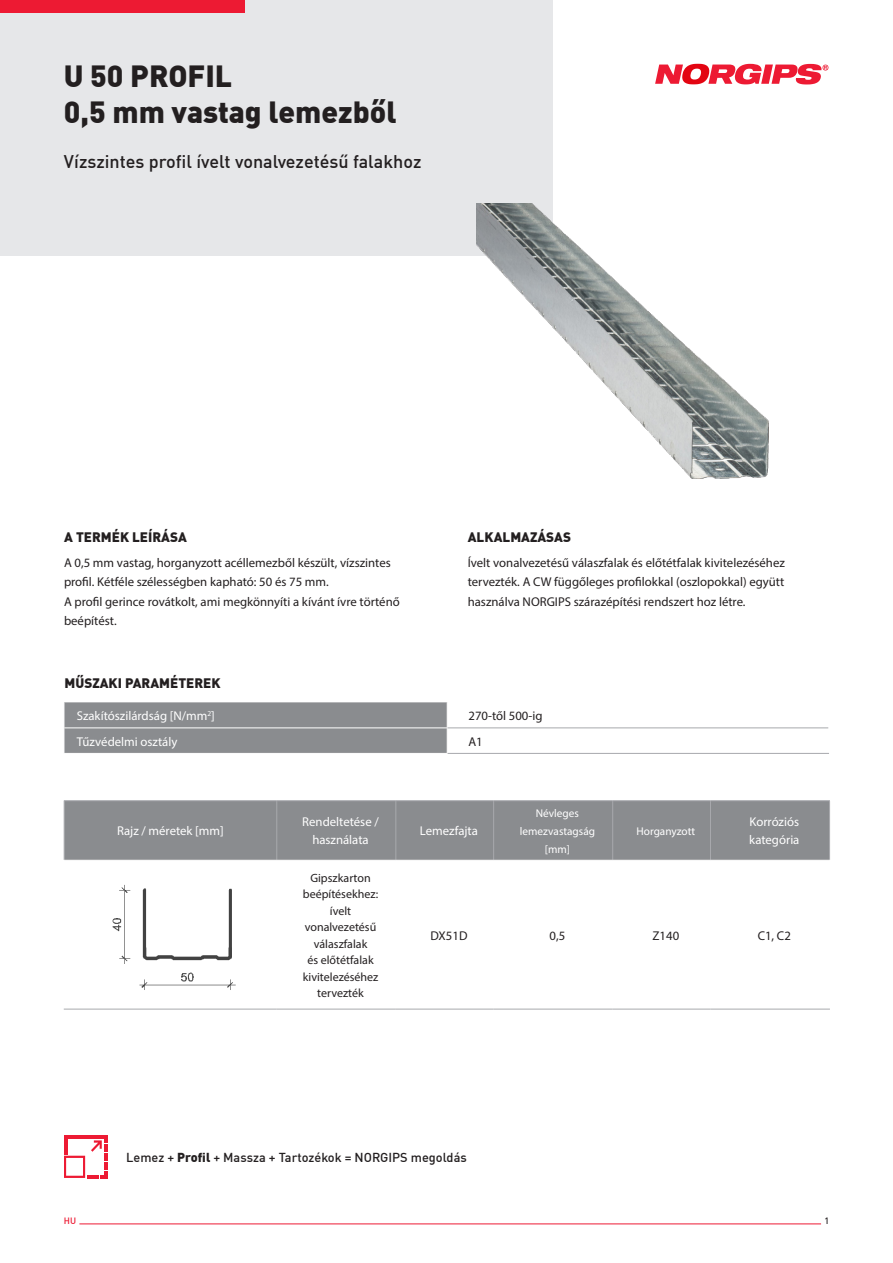
<style>
.page{position:relative;width:893px;height:1263px;background:#fff}
.page>*{position:absolute;margin:0;border:0;box-sizing:border-box;transform-origin:0 0}
.t1{font:900 30px/36px "DIN Offc Pro";color:#231f20}
.t2{font:500 18px "DIN Offc Pro";color:#231f20}
.header_2{font:900 13.5px "DIN Offc Pro";color:#231f20}
.txt_bullet{font:12.75px/19.5px "Myriad Pro";color:#231f20}
.txt{font:12.75px/19.5px "Myriad Pro";color:#231f20;text-align:justify}
.t3{font:12.75px/18px "Myriad Pro";color:#fff;text-align:center}
.t4{font:500 12.75px "DIN Offc Pro";color:#231f20}
.t5{font:12px/16.5px "Myriad Pro";color:#231f20;text-align:center}
.t6{font:11.25px/18px "Myriad Pro";color:#fff;text-align:center}
.t7{font:500 9px "DIN Offc Pro";color:#ed1a33}
.t8{font:500 9px "DIN Offc Pro";color:#231f20}
.s1{font-weight:900}
</style>
<div class="page">
<div style="left:0;top:0;width:553px;height:255px;background:#e6e7e9"></div>
<div style="left:0;top:0;width:244px;height:13px;background:#ed1a33"></div>
<svg style="left:655px;top:64px;width:173px;height:20px"></svg>
<hr style="left:79px;top:1223px;width:742px;height:1px;background:#ed1a33">
<svg style="left:64px;top:1135px;width:43px;height:44px"></svg>
<svg style="left:64px;top:702px;width:384px;height:51px;background:#8d8f92"></svg>
<hr style="left:448px;top:727px;width:380px;height:1px;background:#a8a9ad">
<hr style="left:448px;top:753px;width:381px;height:1px;background:#a8a9ad">
<div style="left:65px;top:801px;width:764px;height:59px;background:#8a8c8f"></div>
<hr style="left:64px;top:800px;width:213px;height:1px;background:#a8a9ad">
<hr style="left:64px;top:801px;width:1px;height:59px;background:#a8a9ad">
<hr style="left:277px;top:800px;width:119px;height:1px;background:#a8a9ad">
<hr style="left:276px;top:801px;width:1px;height:59px;background:#a8a9ad">
<hr style="left:396px;top:800px;width:98px;height:1px;background:#a8a9ad">
<hr style="left:395px;top:801px;width:1px;height:59px;background:#a8a9ad">
<hr style="left:494px;top:800px;width:119px;height:1px;background:#a8a9ad">
<hr style="left:493px;top:801px;width:1px;height:59px;background:#a8a9ad">
<hr style="left:613px;top:800px;width:97px;height:1px;background:#a8a9ad">
<hr style="left:612px;top:801px;width:1px;height:59px;background:#a8a9ad">
<hr style="left:710px;top:800px;width:120px;height:1px;background:#a8a9ad">
<hr style="left:710px;top:801px;width:1px;height:59px;background:#a8a9ad">
<hr style="left:829px;top:801px;width:1px;height:59px;background:#a8a9ad">
<hr style="left:64px;top:1009px;width:213px;height:1px;background:#a8a9ad">
<hr style="left:277px;top:1009px;width:119px;height:1px;background:#a8a9ad">
<hr style="left:396px;top:1009px;width:98px;height:1px;background:#a8a9ad">
<hr style="left:494px;top:1009px;width:119px;height:1px;background:#a8a9ad">
<hr style="left:613px;top:1009px;width:97px;height:1px;background:#a8a9ad">
<hr style="left:710px;top:1009px;width:120px;height:1px;background:#a8a9ad">
<img style="left:112px;top:884px;width:124px;height:106px">
<img style="left:477px;top:203px;width:292px;height:276px">
<p class="t1" style="left:64px;top:56px;width:334px">U 50 PROFIL<br>0,5 mm vastag lemezből</p>
<p class="t2" style="left:64px;top:147px;width:359px">Vízszintes profil ívelt vonalvezetésű falakhoz</p>
<p class="header_2" style="left:64px;top:527px;width:124px">A TERMÉK LEÍRÁSA</p>
<p class="header_2" style="left:468px;top:527px;width:105px">ALKALMAZÁSAS</p>
<p class="txt_bullet" style="left:64px;top:553px;width:337px">A 0,5 mm vastag, horganyzott acéllemezből készült, vízszintes profil. Kétféle szélességben kapható: 50 és 75 mm.<br>A profil gerince rovátkolt, ami megkönnyíti a kívánt ívre történő beépítést.</p>
<p class="header_2" style="left:65px;top:672px;width:157px">MŰSZAKI PARAMÉTEREK</p>
<p class="txt" style="left:468px;top:553px;width:319px">Ívelt vonalvezetésű válaszfalak és előtétfalak kivitelezéséhez tervezték. A CW függőleges profilokkal (oszlopokkal) együtt használva NORGIPS szárazépítési rendszert hoz létre.</p>
<p class="t3" style="left:77px;top:706px;width:140px">Szakítószilárdság [N/mm<sup>2</sup>]</p>
<p class="txt_bullet" style="left:468px;top:706px;width:76px">270-től 500-ig</p>
<p class="t3" style="left:77px;top:732px;width:102px">Tűzvédelmi osztály</p>
<p class="txt_bullet" style="left:468px;top:731px;width:16px">A1</p>
<p class="t3" style="left:117px;top:822px;width:108px">Rajz / méretek [mm]</p>
<p class="t3" style="left:302px;top:813px;width:78px">Rendeltetése / használata</p>
<p class="t3" style="left:420px;top:822px;width:60px">Lemezfajta</p>
<p class="t6" style="left:520px;top:804px;width:77px">Névleges lemezvastagság [mm]</p>
<p class="t6" style="left:637px;top:822px;width:60px">Horganyzott</p>
<p class="t3" style="left:749px;top:813px;width:52px;text-align:left">Korróziós kategória</p>
<p class="t5" style="left:303px;top:869px;width:77px">Gipszkarton beépítésekhez: ívelt vonalvezetésű válaszfalak<br>és előtétfalak kivitelezéséhez tervezték</p>
<p class="txt_bullet" style="left:430px;top:925px;width:39px">DX51D</p>
<p class="txt_bullet" style="left:550px;top:925px;width:17px">0,5</p>
<p class="txt_bullet" style="left:652px;top:925px;width:28px">Z140</p>
<p class="txt_bullet" style="left:758px;top:925px;width:35px">C1, C2</p>
<p class="t4" style="left:126px;top:1147px;width:342px">Lemez + <span class="s1">Profil</span> + Massza + Tartozékok = NORGIPS megoldás</p>
<p class="t7" style="left:64px;top:1214px;width:14px">HU</p>
<p class="t8" style="left:824px;top:1214px;width:6px">1</p>
</div>
